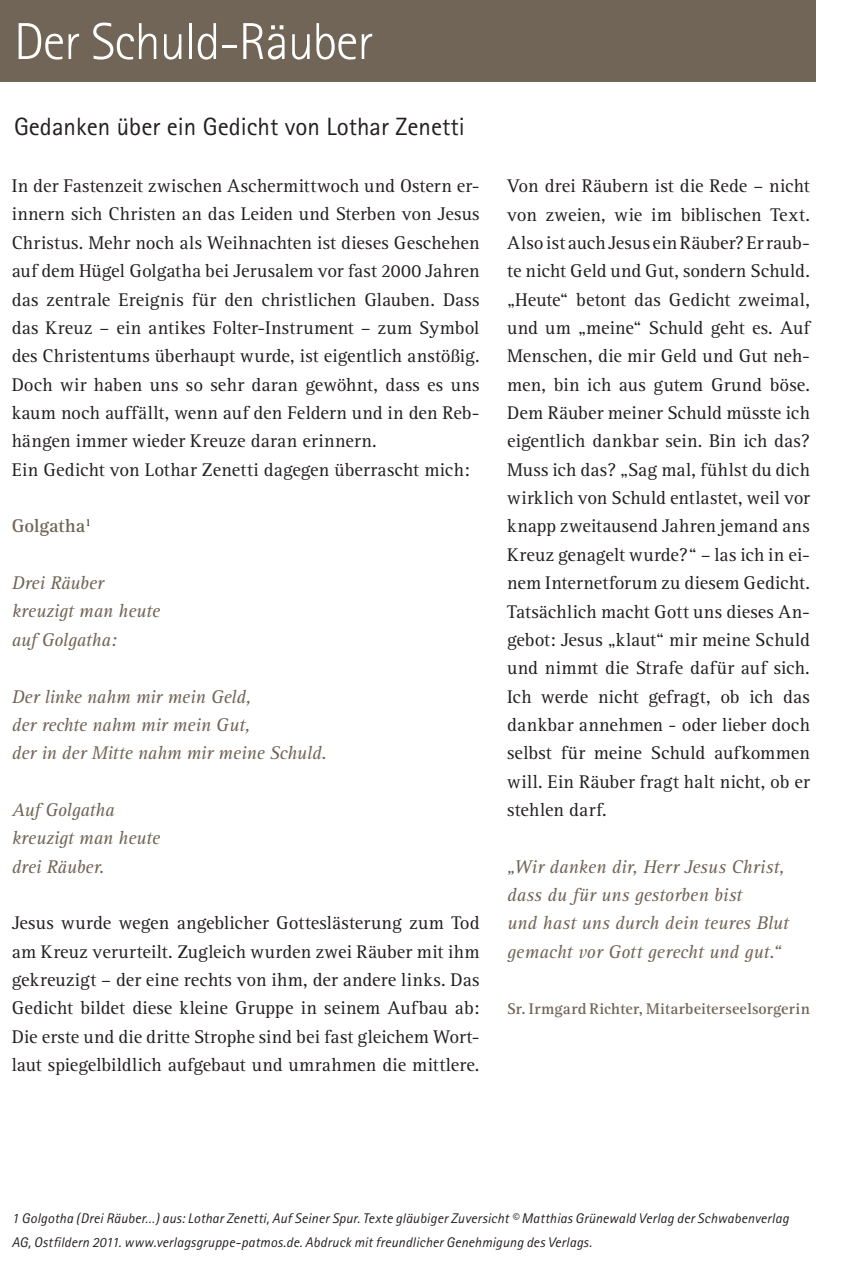
<style>
.page{position:relative;width:851px;height:1266px;background:#fff}
.page>*{position:absolute;margin:0;border:0;box-sizing:border-box;transform-origin:0 0}
.t1{font:300 52px "Rotis Sans Serif";letter-spacing:-.02em;color:#fff}
.t2{font:25px "Rotis Sans Serif";color:#231f20}
.t3{font:19px/28.4px "Rotis Serif";letter-spacing:.01em;color:#231f20;text-align:justify}
.t4{font:italic 19px/28.4px "Rotis Serif";letter-spacing:-.01em;color:#716557}
.t5{font:700 19px "Rotis Serif";color:#716557}
.t6{font:700 16px "Rotis Serif";letter-spacing:.01em;color:#716557}
.t7{font:italic 14px/24px "Rotis Sans Serif";letter-spacing:.01em;color:#231f20}
</style>
<div class="page">
<div style="left:0;top:0;width:816px;height:82px;background:#716557"></div>
<h1 class="t1" style="left:14px;top:12px;width:361px">Der Schuld-Räuber</h1>
<h2 class="t2" style="left:14px;top:112px;width:452px">Gedanken über ein Gedicht von Lothar Zenetti</h2>
<p class="t3" style="left:12px;top:172px;width:469px;text-align:left">In der Fastenzeit zwischen Aschermittwoch und Ostern er&shy;innern sich Christen an das Leiden und Sterben von Jesus Christus. Mehr noch als Weihnachten ist dieses Geschehen auf dem Hügel Golgatha bei Jerusalem vor fast 2000 Jahren das zentrale Ereignis für den christlichen Glauben. Dass das Kreuz – ein antikes Folter-Instrument – zum Symbol des Christentums überhaupt wurde, ist eigentlich anstößig.<br>Doch wir haben uns so sehr daran gewöhnt, dass es uns kaum noch auffällt, wenn auf den Feldern und in den Reb&shy;hängen immer wieder Kreuze daran erinnern.<br>Ein Gedicht von Lothar Zenetti dagegen überrascht mich:</p>
<p class="t5" style="left:12px;top:515px;width:81px">Golgatha<sup>1</sup></p>
<p class="t4" style="left:12px;top:569px;width:150px">Drei Räuber kreuzigt man heute auf Golgatha:</p>
<p class="t4" style="left:12px;top:682px;width:317px">Der linke nahm mir mein Geld,<br>der rechte nahm mir mein Gut,<br>der in der Mitte nahm mir meine Schuld.</p>
<p class="t4" style="left:12px;top:796px;width:150px">Auf Golgatha kreuzigt man heute drei Räuber.</p>
<p class="t3" style="left:12px;top:909px;width:469px">Jesus wurde wegen angeblicher Gotteslästerung zum Tod am Kreuz verurteilt. Zugleich wurden zwei Räuber mit ihm gekreuzigt – der eine rechts von ihm, der andere links. Das Gedicht bildet diese kleine Gruppe in seinem Aufbau ab:<br>Die erste und die dritte Strophe sind bei fast gleichem Wort&shy;laut spiegelbildlich aufgebaut und umrahmen die mittlere.</p>
<p class="t3" style="left:507px;top:172px;width:304px">Von drei Räubern ist die Rede – nicht von zweien, wie im biblischen Text.<br>Also ist auch Jesus ein Räuber? Er raub&shy;te nicht Geld und Gut, sondern Schuld. „Heute“ betont das Gedicht zweimal, und um „meine“ Schuld geht es. Auf Menschen, die mir Geld und Gut neh&shy;men, bin ich aus gutem Grund böse.<br>Dem Räuber meiner Schuld müsste ich eigentlich dankbar sein. Bin ich das?<br>Muss ich das? „Sag mal, fühlst du dich wirklich von Schuld entlastet, weil vor knapp zweitausend Jahren jemand ans Kreuz genagelt wurde?“ – las ich in ei&shy;nem Internetforum zu diesem Gedicht.<br>Tatsächlich macht Gott uns dieses An&shy;gebot: Jesus „klaut“ mir meine Schuld und nimmt die Strafe dafür auf sich.<br>Ich werde nicht gefragt, ob ich das dankbar annehmen - oder lieber doch selbst für meine Schuld aufkommen will. Ein Räuber fragt halt nicht, ob er stehlen darf.</p>
<p class="t4" style="left:507px;top:853px;width:283px">„Wir danken dir, Herr Jesus Christ, dass du für uns gestorben bist<br>und hast uns durch dein teures Blut gemacht vor Gott gerecht und gut.“</p>
<p class="t6" style="left:507px;top:999px;width:304px">Sr. Irmgard Richter, Mitarbeiterseelsorgerin</p>
<p class="t7" style="left:12px;top:1206px;width:778px">1 Golgotha (Drei Räuber…) aus: Lothar Zenetti, Auf Seiner Spur. Texte gläubiger Zuversicht © Matthias Grünewald Verlag der Schwabenverlag<br>AG, Ostfildern 2011. www.verlagsgruppe-patmos.de. Abdruck mit freundlicher Genehmigung des Verlags.</p>
</div>
